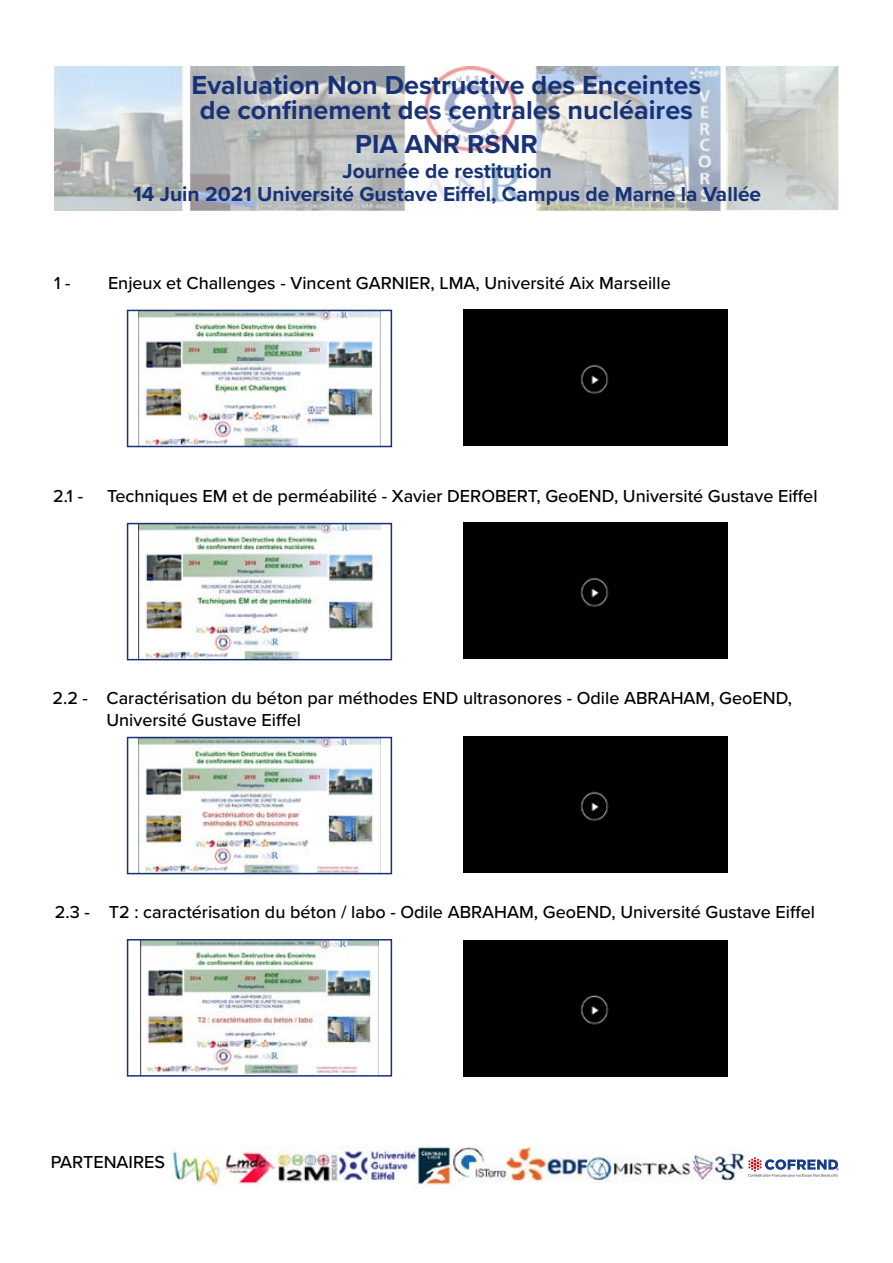
<style>
.page{position:relative;width:893px;height:1263px;background:#fff}
.page>*{position:absolute;margin:0;border:0;box-sizing:border-box;transform-origin:0 0}
.t1{font:700 27px/25.5px "Proxima Nova";color:#173277;text-align:center}
.t2{font:700 21px/22.5px "Proxima Nova";color:#173277;text-align:center}
.t3{font:500 18px/21.6px "Proxima Nova";color:#000}
</style>
<div class="page">
<img style="left:139px;top:313px;width:241px;height:131px">
<div style="left:127px;top:310px;width:265px;height:137px;border:2px solid #173277"></div>
<div style="left:463px;top:310px;width:264px;height:136px;background:#000"></div>
<img style="left:138px;top:526px;width:243px;height:131px">
<div style="left:127px;top:523px;width:265px;height:137px;border:2px solid #173277"></div>
<img style="left:139px;top:740px;width:241px;height:131px">
<div style="left:127px;top:737px;width:265px;height:137px;border:2px solid #173277"></div>
<img style="left:140px;top:942px;width:239px;height:131px">
<div style="left:127px;top:939px;width:265px;height:137px;border:2px solid #173277"></div>
<img style="left:170px;top:1146px;width:576px;height:40px">
<svg style="left:748px;top:1157px;width:91px;height:20px"></svg>
<img style="left:54px;top:66px;width:785px;height:145px">
<div style="left:463px;top:523px;width:264px;height:136px;background:#000"></div>
<div style="left:463px;top:737px;width:264px;height:136px;background:#000"></div>
<div style="left:463px;top:940px;width:264px;height:136px;background:#000"></div>
<h1 class="t1" style="left:192px;top:71px;width:511px">Evaluation Non Destructive des Enceintes de confinement des centrales nucléaires</h1>
<h1 class="t1" style="left:355px;top:131px;width:184px">PIA ANR RSNR</h1>
<p class="t2" style="left:133px;top:160px;width:629px">Journée de restitution<br>14 Juin 2021 Université Gustave Eiffel, Campus de Marne la Vallée</p>
<p class="t3" style="left:54px;top:271px;width:18px">1 -</p>
<p class="t3" style="left:108px;top:271px;width:564px">Enjeux et Challenges - Vincent GARNIER, LMA, Université Aix Marseille</p>
<p class="t3" style="left:53px;top:484px;width:31px">2.1 -</p>
<p class="t3" style="left:107px;top:484px;width:712px">Techniques EM et de perméabilité - Xavier DEROBERT, GeoEND, Université Gustave Eiffel</p>
<p class="t3" style="left:106px;top:686px;width:687px;text-indent:-54px">2.2 - Caractérisation du béton par méthodes END ultrasonores - Odile ABRAHAM, GeoEND,<br>Université Gustave Eiffel</p>
<p class="t3" style="left:55px;top:900px;width:762px">2.3 - T2 : caractérisation du béton / labo - Odile ABRAHAM, GeoEND, Université Gustave Eiffel</p>
<p class="t3" style="left:51px;top:1150px;width:116px">PARTENAIRES</p>
</div>
